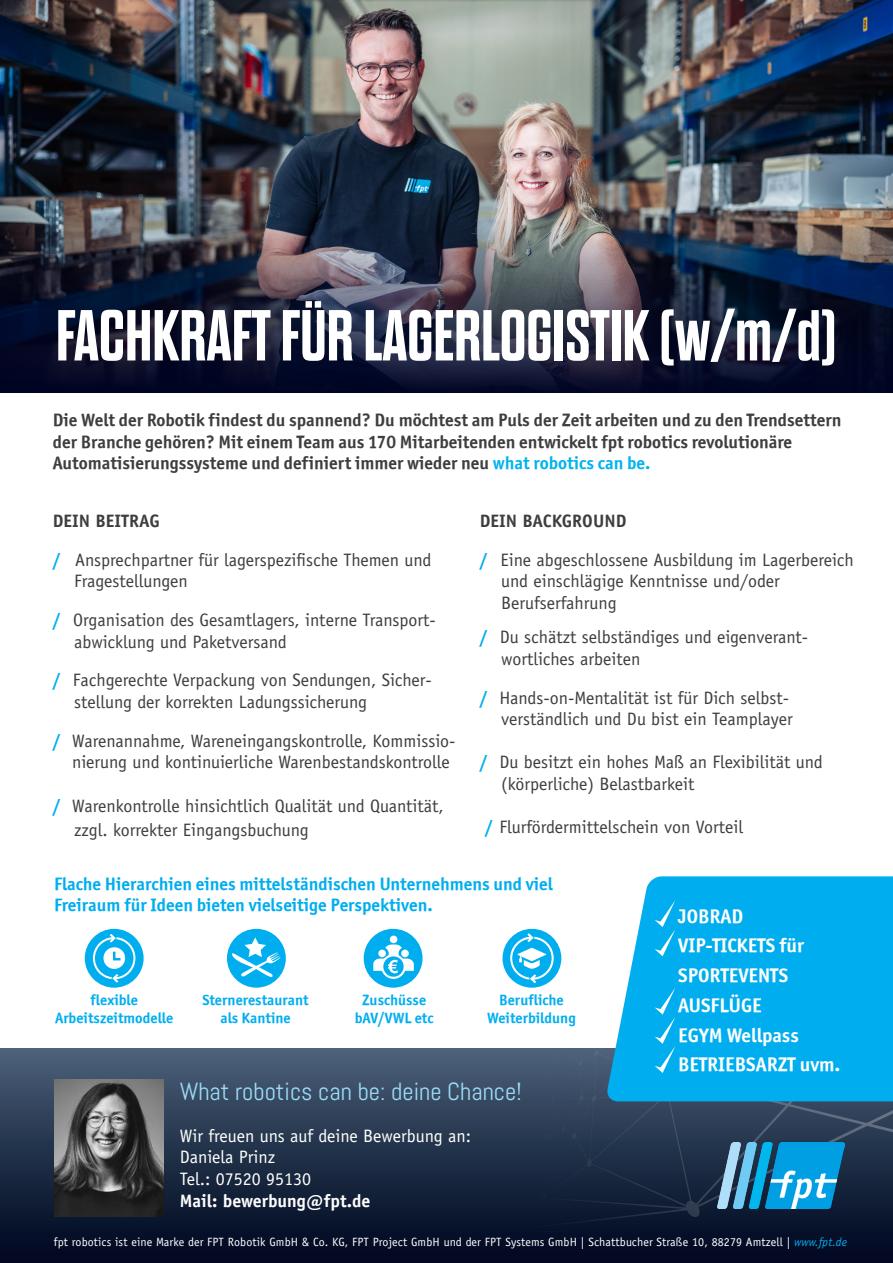
<style>
.page{position:relative;width:893px;height:1263px;background:#fff}
.page>*{position:absolute;margin:0;border:0;box-sizing:border-box;transform-origin:0 0}
.t1{font:700 72px "Dharma Gothic E";color:#fff}
.t2{font:24.75px "Abel";color:#9cdcf8}
.t3{font:19.8px "Officina Sans ITCTT Bold";color:#fff}
.t4{font:18px/21.6px "Officina Sans Std";color:#3e3e3f}
.t5{font:18px/21.6px "Officina Sans ITCTT Bold";color:#3e3e3f}
.t6{font:18px "Officina Sans ITCTT Bold";color:#00aeef}
.t7{font:18px/21.6px "Officina Sans Std";color:#fff}
.t8{font:700 18px "Officina Sans Std";color:#3e3e3f}
.t9{font:700 18px "Officina Sans Std";color:#fff}
.t10{font:15px "Officina Sans ITCTT Bold";color:#00aeef}
.t11{font:12px "Officina Sans Std";letter-spacing:.01em;color:#fff}
.s1{color:#00b3ef}
.s2{font-weight:700;color:#00aeef}
.s3{font-style:italic;color:#00aeef}
</style>
<div class="page">
<img style="left:0;top:0;width:893px;height:196px">
<div style="left:0;top:1048px;width:893px;height:215px;background:linear-gradient(to bottom,#4b6078,#00041b)"></div>
<svg style="left:520px;top:1048px;width:373px;height:184px;background:#22324a"></svg>
<img style="left:0;top:196px;width:893px;height:196px">
<img style="left:717px;top:1143px;width:128px;height:66px">
<svg style="left:605px;top:876px;width:288px;height:225px;background:#14b3ef"></svg>
<div style="left:502px;top:929px;width:59px;height:59px;background:#00aeef;border-radius:50%"></div>
<svg style="left:655px;top:900px;width:20px;height:56px"></svg>
<svg style="left:655px;top:988px;width:20px;height:85px;background:#23b9f1"></svg>
<div style="left:227px;top:929px;width:59px;height:59px;background:#00aeef;border-radius:50%"></div>
<svg style="left:232px;top:937px;width:49px;height:40px"></svg>
<div style="left:364px;top:929px;width:59px;height:59px;background:#00aeef;border-radius:50%"></div>
<div style="left:390px;top:935px;width:7px;height:8px;background:#fff;border-radius:50%"></div>
<svg style="left:382px;top:955px;width:23px;height:23px"></svg>
<div style="left:381px;top:954px;width:25px;height:25px;border:2px solid #fff;border-radius:50%"></div>
<svg style="left:373px;top:944px;width:41px;height:29px"></svg>
<div style="left:85px;top:929px;width:59px;height:59px;background:#00aeef;border-radius:50%"></div>
<svg style="left:510px;top:933px;width:44px;height:50px"></svg>
<svg style="left:93px;top:934px;width:42px;height:49px"></svg>
<img style="left:54px;top:1079px;width:110px;height:138px">
<p class="t1" style="left:56px;top:299px;width:782px">FACHKRAFT FÜR LAGERLOGISTIK (w/m/d)</p>
<p class="t5" style="left:53px;top:409px;width:790px">Die Welt der Robotik findest du spannend? Du möchtest am Puls der Zeit arbeiten und zu den Trendsettern der Branche gehören? Mit einem Team aus 170 Mitarbeitenden entwickelt fpt robotics revolutionäre</p>
<p class="t5" style="left:53px;top:452px;width:599px">Automatisierungssysteme und definiert immer wieder neu <span class="s1">what robotics can be.</span></p>
<p class="t8" style="left:53px;top:510px;width:108px">DEIN BEITRAG</p>
<p class="t4" style="left:74px;top:549px;width:359px;text-indent:-21px"><span class="s2">/</span> Ansprechpartner für lagerspezifische Themen und<br>Fragestellungen</p>
<p class="t4" style="left:53px;top:609px;width:384px"><span class="s2">/</span> Organisation des Gesamtlagers, interne Transport-</p>
<p class="t4" style="left:74px;top:631px;width:214px">abwicklung und Paketversand</p>
<p class="t4" style="left:74px;top:669px;width:359px;text-indent:-21px"><span class="s2">/</span> Fachgerechte Verpackung von Sendungen, Sicher&shy;stellung der korrekten Ladungssicherung</p>
<p class="t4" style="left:72px;top:730px;width:385px;text-indent:-20px"><span class="s2">/</span> Warenannahme, Wareneingangskontrolle, Kommissio&shy;nierung und kontinuierliche Warenbestandskontrolle</p>
<p class="t4" style="left:74px;top:793px;width:371px;line-height:24px;text-indent:-21px"><span class="s2">/</span> Warenkontrolle hinsichtlich Qualität und Quantität, zzgl. korrekter Eingangsbuchung</p>
<p class="t8" style="left:480px;top:510px;width:148px">DEIN BACKGROUND</p>
<p class="t4" style="left:501px;top:549px;width:354px;text-indent:-21px"><span class="s2">/</span> Eine abgeschlossene Ausbildung im Lagerbereich und einschlägige Kenntnisse und/oder<br>Berufserfahrung</p>
<p class="t4" style="left:480px;top:626px;width:330px"><span class="s2">/</span> Du schätzt selbständiges und eigenverant-</p>
<p class="t4" style="left:501px;top:648px;width:141px">wortliches arbeiten</p>
<p class="t4" style="left:480px;top:687px;width:311px"><span class="s2">/</span> Hands-on-Mentalität ist für Dich selbst-</p>
<p class="t4" style="left:501px;top:708px;width:293px">verständlich und Du bist ein Teamplayer</p>
<p class="t4" style="left:480px;top:751px;width:344px"><span class="s2">/</span> Du besitzt ein hohes Maß an Flexibilität und</p>
<p class="t4" style="left:501px;top:773px;width:195px">(körperliche) Belastbarkeit</p>
<p class="t4" style="left:485px;top:816px;width:259px"><span class="s2">/</span> Flurfördermittelschein von Vorteil</p>
<p class="t6" style="left:54px;top:872px;width:500px">Flache Hierarchien eines mittelständischen Unternehmens und viel</p>
<p class="t6" style="left:54px;top:894px;width:380px">Freiraum für Ideen bieten vielseitige Perspektiven.</p>
<p class="t3" style="left:678px;top:904px;width:66px">JOBRAD</p>
<p class="t3" style="left:678px;top:933px;width:127px">VIP-TICKETS für</p>
<p class="t3" style="left:678px;top:963px;width:112px">SPORTEVENTS</p>
<p class="t3" style="left:678px;top:993px;width:85px">AUSFLÜGE</p>
<p class="t3" style="left:678px;top:1022px;width:122px">EGYM Wellpass</p>
<p class="t3" style="left:678px;top:1052px;width:164px">BETRIEBSARZT uvm.</p>
<p class="t10" style="left:90px;top:990px;width:49px">flexible</p>
<p class="t10" style="left:55px;top:1008px;width:120px">Arbeitszeitmodelle</p>
<p class="t10" style="left:362px;top:990px;width:66px">Zuschüsse</p>
<p class="t10" style="left:355px;top:1008px;width:80px">bAV/VWL etc</p>
<p class="t10" style="left:499px;top:990px;width:66px">Berufliche</p>
<p class="t10" style="left:487px;top:1008px;width:90px">Weiterbildung</p>
<p class="t10" style="left:203px;top:990px;width:108px">Sternerestaurant</p>
<p class="t10" style="left:221px;top:1008px;width:72px">als Kantine</p>
<p class="t2" style="left:180px;top:1076px;width:343px">What robotics can be: deine Chance!</p>
<p class="t7" style="left:180px;top:1125px;width:293px">Wir freuen uns auf deine Bewerbung an:<br>Daniela Prinz<br>Tel.: 07520 95130</p>
<p class="t9" style="left:180px;top:1189px;width:192px">Mail: bewerbung@fpt.de</p>
<p class="t11" style="left:54px;top:1235px;width:795px">fpt robotics ist eine Marke der FPT Robotik GmbH &amp; Co. KG, FPT Project GmbH und der FPT Systems GmbH | Schattbucher Straße 10, 88279 Amtzell | <span class="s3">www.fpt.de</span></p>
</div>
